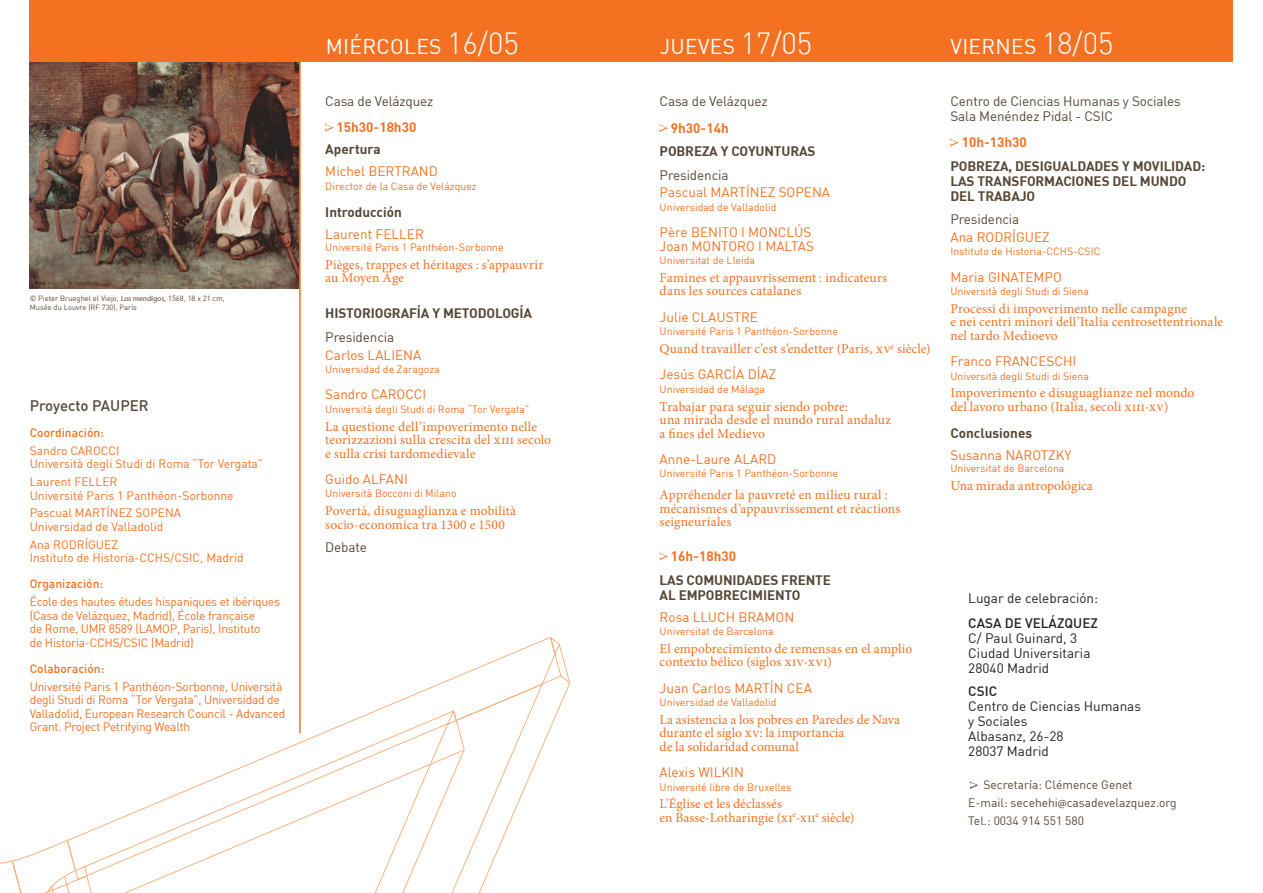
<style>
.page{position:relative;width:1263px;height:893px;background:#fff}
.page>*{position:absolute;margin:0;border:0;box-sizing:border-box;transform-origin:0 0}
.Día{font:21px "DIN";letter-spacing:.015em;color:#fff}
.t1{font:500 15px "DIN";color:#564737}
.Nombre{font:13.5px/13.5px "Minion Pro";letter-spacing:.005em;color:#f37121}
.Nombre-2{font:13.5px "DIN";color:#f37121}
.Nombre-3{font:700 13.5px/15px "DIN";letter-spacing:-.01em;color:#564737}
.Fecha{font:13.5px/15px "DIN";color:#231f20}
.Hora{font:13.5px/15px "DIN";letter-spacing:-.01em;color:#564737}
.Hora-2{font:700 13.5px "DIN";color:#f37121}
.Fecha-2{font:500 13.5px "DIN";color:#231f20}
.t2{font:12px/13.5px "DIN";letter-spacing:-.02em;color:#f37121}
.t3{font:12px/13.5px "DIN";color:#f37121}
.t4{font:12px "DIN";color:#564737}
.t5{font:500 12px "DIN";color:#f37121}
.Nombre-4{font:10.5px "DIN";color:#f37121}
.Pie_de_foto{font:7.5px "DIN";color:#564737}
.s1{font-family:"Myriad Pro"}
.s2{font-weight:300;font-size:30px}
.s3{font-weight:500}
</style>
<div class="page">
<img style="left:30px;top:62px;width:269px;height:226px">
<svg style="left:0;top:636px;width:559px;height:236px"></svg>
<svg style="left:361px;top:643px;width:207px;height:32px"></svg>
<svg style="left:351px;top:675px;width:219px;height:218px"></svg>
<svg style="left:0;top:866px;width:96px;height:27px"></svg>
<div style="left:30px;top:0;width:1203px;height:62px;background:#f37121"></div>
<svg style="left:325px;top:123px;width:8px;height:9px"></svg>
<svg style="left:660px;top:124px;width:8px;height:8px"></svg>
<svg style="left:660px;top:553px;width:8px;height:7px"></svg>
<svg style="left:950px;top:138px;width:8px;height:9px"></svg>
<hr style="left:299px;top:62px;width:2px;height:671px;background:#f37121">
<svg style="left:970px;top:781px;width:8px;height:9px"></svg>
<p class="Pie_de_foto" style="left:30px;top:294px;width:196px">© Pieter Brueghel el Viejo, <span class="s1">Los mendigos</span>, 1568, 18 x 21 cm,</p>
<p class="Pie_de_foto" style="left:30px;top:303px;width:109px">Musée du Louvre (RF 730), París</p>
<p class="t1" style="left:30px;top:396px;width:120px">Proyecto PAUPER</p>
<p class="t5" style="left:30px;top:425px;width:76px">Coordinación:</p>
<p class="t3" style="left:30px;top:444px;width:235px">Sandro CAROCCI<br>Università degli Studi di Roma “Tor Vergata”</p>
<p class="t3" style="left:30px;top:475px;width:205px">Laurent FELLER<br>Université Paris 1 Panthéon-Sorbonne</p>
<p class="t3" style="left:30px;top:506px;width:153px">Pascual MARTÍNEZ SOPENA<br>Universidad de Valladolid</p>
<p class="t3" style="left:30px;top:537px;width:215px">Ana RODRÍGUEZ<br>Instituto de Historia-CCHS/CSIC, Madrid</p>
<p class="t5" style="left:30px;top:576px;width:75px">Organización:</p>
<p class="t2" style="left:30px;top:595px;width:252px">École des hautes études hispaniques et ibériques (Casa de Velázquez, Madrid), École française<br>de Rome, UMR 8589 (LAMOP, Paris), Instituto<br>de Historia-CCHS/CSIC (Madrid)</p>
<p class="t5" style="left:30px;top:661px;width:76px">Colaboración:</p>
<p class="t2" style="left:30px;top:679px;width:257px">Université Paris 1 Panthéon-Sorbonne, Università degli Studi di Roma “Tor Vergata”, Universidad de Valladolid, European Research Council - Advanced Grant. Project Petrifying Wealth</p>
<p class="Día" style="left:326px;top:33px;width:194px">MIÉRCOLES <span class="s2">16/05</span></p>
<p class="Día" style="left:660px;top:33px;width:154px">JUEVES <span class="s2">17/05</span></p>
<p class="Día" style="left:950px;top:33px;width:165px">VIERNES <span class="s2">18/05</span></p>
<p class="Hora" style="left:325px;top:93px;width:110px">Casa de Velázquez</p>
<p class="Hora-2" style="left:337px;top:119px;width:81px">15h30-18h30</p>
<p class="Nombre-3" style="left:325px;top:141px;width:57px">Apertura</p>
<p class="Nombre-2" style="left:325px;top:163px;width:114px">Michel BERTRAND</p>
<p class="Nombre-4" style="left:325px;top:179px;width:153px">Director de la Casa de Velázquez</p>
<p class="Nombre-3" style="left:325px;top:204px;width:78px">Introducción</p>
<p class="Nombre-2" style="left:325px;top:225px;width:100px">Laurent FELLER</p>
<p class="Nombre-4" style="left:325px;top:240px;width:180px">Université Paris 1 Panthéon-Sorbonne</p>
<p class="Nombre" style="left:325px;top:258px;width:220px">Pièges, trappes et héritages : s’appauvrir au Moyen Âge</p>
<p class="Nombre-3" style="left:325px;top:305px;width:208px">HISTORIOGRAFÍA Y METODOLOGÍA</p>
<p class="Hora" style="left:325px;top:329px;width:70px">Presidencia</p>
<p class="Nombre-2" style="left:325px;top:346px;width:98px">Carlos LALIENA</p>
<p class="Nombre-4" style="left:325px;top:363px;width:116px">Universidad de Zaragoza</p>
<p class="Nombre-2" style="left:325px;top:386px;width:103px">Sandro CAROCCI</p>
<p class="Nombre-4" style="left:325px;top:402px;width:206px">Università degli Studi di Roma “Tor Vergata”</p>
<p class="Nombre" style="left:325px;top:420px;width:227px">La questione dell’impoverimento nelle teorizzazioni sulla crescita del xiii secolo e sulla crisi tardomedievale</p>
<p class="Nombre-2" style="left:325px;top:471px;width:84px">Guido ALFANI</p>
<p class="Nombre-4" style="left:325px;top:487px;width:133px">Università Bocconi di Milano</p>
<p class="Nombre" style="left:325px;top:504px;width:192px">Povertà, disuguaglianza e mobilità socio-economica tra 1300 e 1500</p>
<p class="Hora" style="left:325px;top:539px;width:43px">Debate</p>
<p class="Hora" style="left:950px;top:93px;width:232px">Centro de Ciencias Humanas y Sociales<br>Sala Menéndez Pidal - CSIC</p>
<p class="Hora-2" style="left:962px;top:133px;width:67px">10h-13h30</p>
<p class="Nombre-3" style="left:950px;top:158px;width:256px">POBREZA, DESIGUALDADES Y MOVILIDAD:<br>LAS TRANSFORMACIONES DEL MUNDO<br>DEL TRABAJO</p>
<p class="Hora" style="left:950px;top:212px;width:70px">Presidencia</p>
<p class="Nombre-2" style="left:950px;top:229px;width:101px">Ana RODRÍGUEZ</p>
<p class="Nombre-4" style="left:950px;top:245px;width:151px">Instituto de Historia-CCHS-CSIC</p>
<p class="Nombre-2" style="left:950px;top:268px;width:113px">Maria GINATEMPO</p>
<p class="Nombre-4" style="left:950px;top:285px;width:140px">Università degli Studi di Siena</p>
<p class="Nombre" style="left:950px;top:302px;width:274px">Processi di impoverimento nelle campagne<br>e nei centri minori dell’Italia centrosettentrionale nel tardo Medioevo</p>
<p class="Nombre-2" style="left:950px;top:353px;width:127px">Franco FRANCESCHI</p>
<p class="Nombre-4" style="left:950px;top:369px;width:140px">Università degli Studi di Siena</p>
<p class="Nombre" style="left:950px;top:386px;width:245px">Impoverimento e disuguaglianze nel mondo del lavoro urbano (Italia, secoli xiii-xv)</p>
<p class="Nombre-3" style="left:950px;top:425px;width:83px">Conclusiones</p>
<p class="Nombre-2" style="left:950px;top:447px;width:123px">Susanna NAROTZKY</p>
<p class="Nombre-4" style="left:950px;top:462px;width:116px">Universitat de Barcelona</p>
<p class="Nombre" style="left:950px;top:479px;width:144px">Una mirada antropológica</p>
<p class="Hora" style="left:660px;top:94px;width:110px">Casa de Velázquez</p>
<p class="Hora-2" style="left:671px;top:119px;width:59px">9h30-14h</p>
<p class="Nombre-3" style="left:660px;top:143px;width:157px">POBREZA Y COYUNTURAS</p>
<p class="Hora" style="left:660px;top:167px;width:70px">Presidencia</p>
<p class="Nombre-2" style="left:660px;top:184px;width:172px">Pascual MARTÍNEZ SOPENA</p>
<p class="Nombre-4" style="left:660px;top:201px;width:118px">Universidad de Valladolid</p>
<p class="Nombre-2" style="left:660px;top:224px;width:153px">Père BENITO I MONCLÚS</p>
<p class="Nombre-2" style="left:660px;top:237px;width:156px">Joan MONTORO I MALTAS</p>
<p class="Nombre-4" style="left:660px;top:254px;width:97px">Universitat de Lleida</p>
<p class="Nombre" style="left:660px;top:271px;width:229px">Famines et appauvrissement : indicateurs dans les sources catalanes</p>
<p class="Nombre-2" style="left:660px;top:308px;width:100px">Julie CLAUSTRE</p>
<p class="Nombre-4" style="left:660px;top:325px;width:180px">Université Paris 1 Panthéon-Sorbonne</p>
<p class="Nombre" style="left:660px;top:342px;width:272px">Quand travailler c’est s’endetter (Paris, xv<sup>e</sup> siècle)</p>
<p class="Nombre-2" style="left:660px;top:366px;width:118px">Jesús GARCÍA DÍAZ</p>
<p class="Nombre-4" style="left:660px;top:382px;width:107px">Universidad de Málaga</p>
<p class="Nombre" style="left:660px;top:399px;width:233px">Trabajar para seguir siendo pobre:<br>una mirada desde el mundo rural andaluz a fines del Medievo</p>
<p class="Nombre-2" style="left:660px;top:450px;width:118px">Anne-Laure ALARD</p>
<p class="Nombre-4" style="left:660px;top:467px;width:180px">Université Paris 1 Panthéon-Sorbonne</p>
<p class="Nombre" style="left:660px;top:488px;width:242px">Appréhender la pauvreté en milieu rural : mécanismes d’appauvrissement et réactions seigneuriales</p>
<p class="Hora-2" style="left:671px;top:547px;width:67px">16h-18h30</p>
<p class="Nombre-3" style="left:660px;top:572px;width:173px">LAS COMUNIDADES FRENTE<br>AL EMPOBRECIMIENTO</p>
<p class="Nombre-2" style="left:660px;top:608px;width:136px">Rosa LLUCH BRAMON</p>
<p class="Nombre-4" style="left:660px;top:625px;width:116px">Universitat de Barcelona</p>
<p class="Nombre" style="left:660px;top:642px;width:254px">El empobrecimiento de remensas en el amplio contexto bélico (siglos xiv-xvi)</p>
<p class="Nombre-2" style="left:660px;top:679px;width:154px">Juan Carlos MARTÍN CEA</p>
<p class="Nombre-4" style="left:660px;top:696px;width:118px">Universidad de Valladolid</p>
<p class="Nombre" style="left:660px;top:713px;width:242px">La asistencia a los pobres en Paredes de Nava durante el siglo xv: la importancia<br>de la solidaridad comunal</p>
<p class="Nombre-2" style="left:660px;top:764px;width:86px">Alexis WILKIN</p>
<p class="Nombre-4" style="left:660px;top:780px;width:133px">Université libre de Bruxelles</p>
<p class="Nombre" style="left:660px;top:797px;width:196px">L’Église et les déclassés<br>en Basse-Lotharingie (xi<sup>e</sup>-xii<sup>e</sup> siècle)</p>
<p class="Fecha" style="left:968px;top:590px;width:131px">Lugar de celebración:</p>
<p class="Fecha" style="left:968px;top:615px;width:131px"><span class="s3">CASA DE VELÁZQUEZ<br></span>C/ Paul Guinard, 3<br>Ciudad Universitaria<br>28040 Madrid</p>
<p class="Fecha-2" style="left:968px;top:683px;width:30px">CSIC</p>
<p class="Fecha" style="left:968px;top:699px;width:174px">Centro de Ciencias Humanas y Sociales<br>Albasanz, 26-28</p>
<p class="Fecha" style="left:968px;top:744px;width:82px">28037 Madrid</p>
<p class="t4" style="left:983px;top:778px;width:150px">Secretaría: Clémence Genet</p>
<p class="t4" style="left:968px;top:795px;width:210px">E-mail: secehehi<span class="s1">@</span>casadevelazquez.org</p>
<p class="t4" style="left:968px;top:813px;width:117px">Tel.: 0034 914 551 580</p>
</div>
